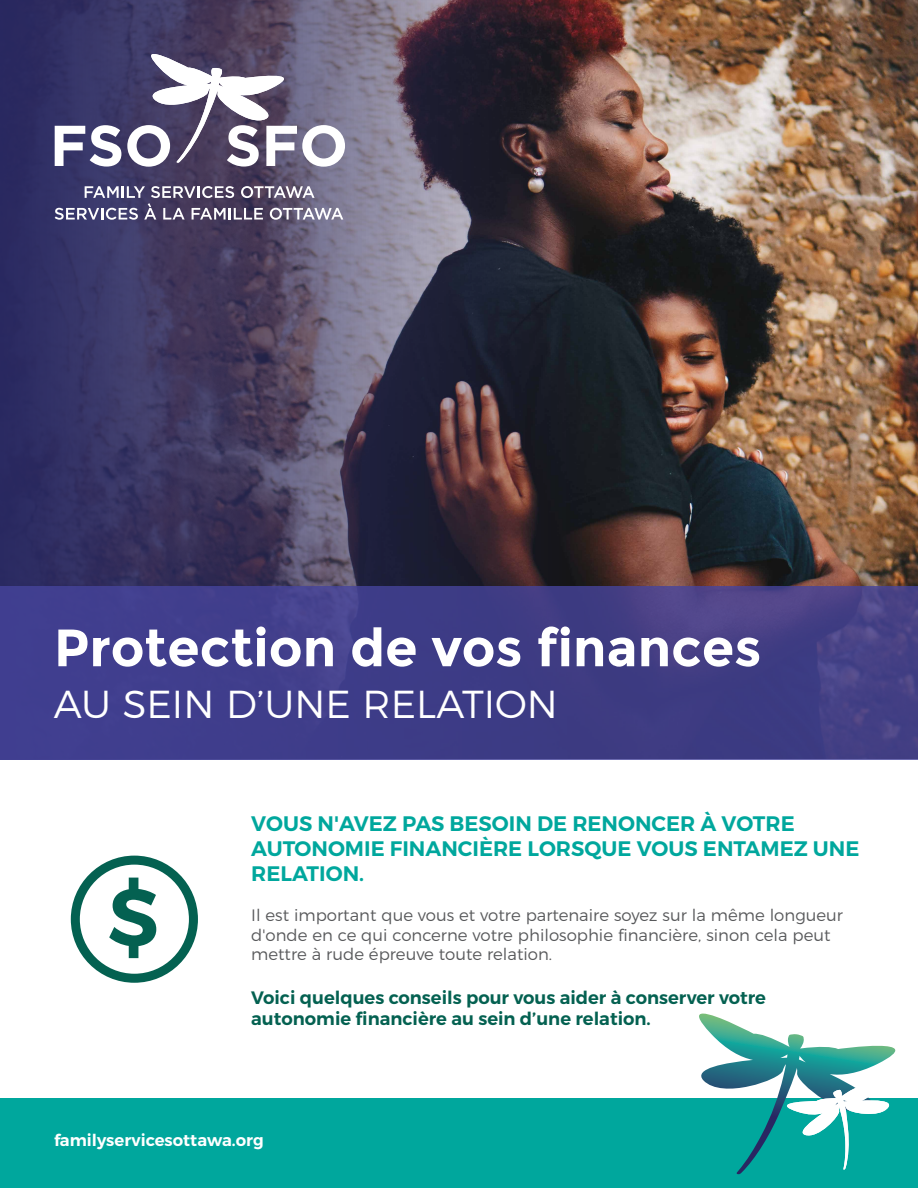
<style>
.page{position:relative;width:918px;height:1188px;background:#fff}
.page>*{position:absolute;margin:0;border:0;box-sizing:border-box;transform-origin:0 0}
.t1{font:700 52.5px "Montserrat";color:#fff}
.t2{font:300 39px "Montserrat";color:#fff}
.t3{font:600 21px/25.2px "Montserrat";color:#00a79d}
.t4{font:600 18px/21.6px "Montserrat";color:#046151}
.t5{font:300 16.5px/19.8px "Montserrat";color:#58595b}
.t6{font:600 16.5px "Montserrat";color:#fff}
</style>
<div class="page">
<img style="left:0;top:0;width:918px;height:586px">
<svg style="left:0;top:586px;width:918px;height:173px;background:#403d88"></svg>
<svg style="left:55px;top:186px;width:288px;height:34px;background:#746e8a"></svg>
<svg style="left:55px;top:125px;width:66px;height:42px"></svg>
<svg style="left:127px;top:54px;width:218px;height:113px"></svg>
<div style="left:0;top:1099px;width:918px;height:89px;background:#00a79d"></div>
<svg style="left:693px;top:1014px;width:225px;height:160px"></svg>
<svg style="left:71px;top:856px;width:127px;height:127px"></svg>
<h1 class="t1" style="left:54px;top:616px;width:709px">Protection de vos finances</h1>
<h2 class="t2" style="left:54px;top:673px;width:506px">AU SEIN D’UNE RELATION</h2>
<p class="t3" style="left:251px;top:811px;width:610px">VOUS N'AVEZ PAS BESOIN DE RENONCER À VOTRE<br>AUTONOMIE FINANCIÈRE LORSQUE VOUS ENTAMEZ UNE<br>RELATION.</p>
<p class="t5" style="left:251px;top:904px;width:593px">Il est important que vous et votre partenaire soyez sur la même longueur d'onde en ce qui concerne votre philosophie financière, sinon cela peut mettre à rude épreuve toute relation.</p>
<p class="t4" style="left:251px;top:987px;width:516px">Voici quelques conseils pour vous aider à conserver votre autonomie financière au sein d’une relation.</p>
<p class="t6" style="left:54px;top:1130px;width:211px">familyservicesottawa.org</p>
</div>
